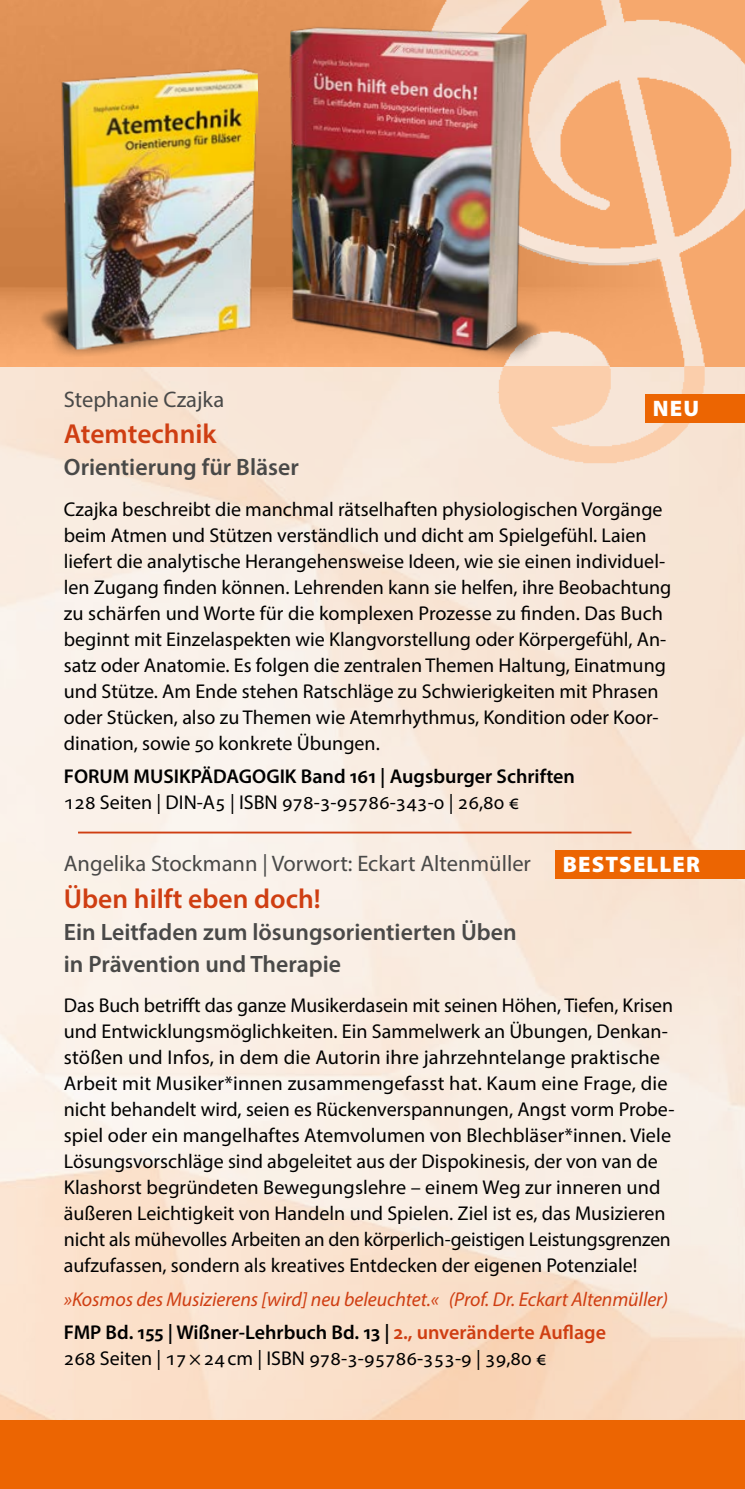
<style>
.page{position:relative;width:745px;height:1489px;background:#fff}
.page>*{position:absolute;margin:0;border:0;box-sizing:border-box;transform-origin:0 0}
.t1{font:600 27.5px "Myriad Pro";color:#cf3e12}
.t2{font:600 23.75px/32px "Myriad Pro";color:#494948}
.t3{font:22.5px "Myriad Pro";color:#494948}
.t4{font:900 22.5px "Myriad Pro";letter-spacing:.05em;color:#fff}
.t5{font:20px/26px "Myriad Pro";color:#000}
.t6{font:italic 20px/33px "Myriad Pro";letter-spacing:-.005em;color:#cf3e12}
.t7{font:600 20px "Myriad Pro";color:#000}
.s1{font-weight:600;font-style:normal;color:#000}
.s2{font-weight:600;font-style:normal}
</style>
<div class="page">
<img style="left:0;top:0;width:745px;height:1488px">
<img style="left:682px;top:0;width:62px;height:367px">
<div style="left:0;top:1419px;width:744px;height:69px;background:#ec6502"></div>
<img style="left:448px;top:367px;width:296px;height:106px">
<img style="left:0;top:0;width:682px;height:367px">
<img style="left:47px;top:262px;width:203px;height:96px">
<img style="left:38px;top:297px;width:163px;height:57px">
<img style="left:57px;top:68px;width:205px;height:281px">
<hr style="left:78px;top:831px;width:553px;height:2px;background:#cf3e12">
<div style="left:645px;top:394px;width:99px;height:29px;background:#ec6502"></div>
<div style="left:555px;top:849px;width:189px;height:29px;background:#ec6502"></div>
<img style="left:286px;top:355px;width:248px;height:11px">
<img style="left:284px;top:25px;width:298px;height:330px">
<p class="t3" style="left:64px;top:385px;width:162px">Stephanie Czajka</p>
<h1 class="t1" style="left:64px;top:416px;width:154px">Atemtechnik</h1>
<p class="t2" style="left:64px;top:451px;width:236px">Orientierung für Bläser</p>
<p class="t5" style="left:64px;top:495px;width:608px">Czajka beschreibt die manchmal rätselhaften physiologischen Vorgänge beim Atmen und Stützen verständlich und dicht am Spielgefühl. Laien liefert die analytische Herangehensweise Ideen, wie sie einen individuel&shy;len Zugang finden können. Lehrenden kann sie helfen, ihre Beobachtung zu schärfen und Worte für die komplexen Prozesse zu finden. Das Buch beginnt mit Einzelaspekten wie Klangvorstellung oder Körpergefühl, An&shy;satz oder Anatomie. Es folgen die zentralen Themen Haltung, Einatmung und Stütze. Am Ende stehen Ratschläge zu Schwierigkeiten mit Phrasen oder Stücken, also zu Themen wie Atemrhythmus, Kondition oder Koor&shy;dination, sowie 50 konkrete Übungen.</p>
<p class="t7" style="left:64px;top:763px;width:512px">FORUM MUSIKPÄDAGOGIK Band 161 | Augsburger Schriften</p>
<p class="t5" style="left:64px;top:788px;width:456px">128 Seiten | DIN-A5 | ISBN 978-3-95786-343-0 | 26,80 €</p>
<p class="t4" style="left:652px;top:393px;width:48px">NEU</p>
<p class="t3" style="left:64px;top:849px;width:468px">Angelika Stockmann | Vorwort: Eckart Altenmüller</p>
<h1 class="t1" style="left:64px;top:881px;width:258px">Üben hilft eben doch!</h1>
<p class="t2" style="left:64px;top:915px;width:454px">Ein Leitfaden zum lösungsorientierten Üben in Prävention und Therapie</p>
<p class="t5" style="left:64px;top:992px;width:611px">Das Buch betrifft das ganze Musikerdasein mit seinen Höhen, Tiefen, Krisen und Entwicklungsmöglichkeiten. Ein Sammelwerk an Übungen, Denkan&shy;stößen und Infos, in dem die Autorin ihre jahrzehntelange praktische Arbeit mit Musiker*innen zusammengefasst hat. Kaum eine Frage, die nicht behandelt wird, seien es Rückenverspannungen, Angst vorm Probe&shy;spiel oder ein mangelhaftes Atemvolumen von Blechbläser*innen. Viele Lösungsvorschläge sind abgeleitet aus der Dispokinesis, der von van de Klashorst begründeten Bewegungslehre – einem Weg zur inneren und äußeren Leichtigkeit von Handeln und Spielen. Ziel ist es, das Musizieren nicht als mühevolles Arbeiten an den körperlich-geistigen Leistungsgrenzen aufzufassen, sondern als kreatives Entdecken der eigenen Potenziale!</p>
<p class="t6" style="left:64px;top:1281px;width:605px">»Kosmos des Musizierens [wird] neu beleuchtet.« (Prof. Dr. Eckart Altenmüller)<br><span class="s1">FMP Bd. 155 | Wißner-Lehrbuch Bd. 13 |</span> <span class="s2">2., unveränderte Auflage</span></p>
<p class="t5" style="left:64px;top:1344px;width:484px">268 Seiten | 17×24cm | ISBN 978-3-95786-353-9 | 39,80 €</p>
<p class="t4" style="left:562px;top:849px;width:139px">BESTSELLER</p>
</div>
